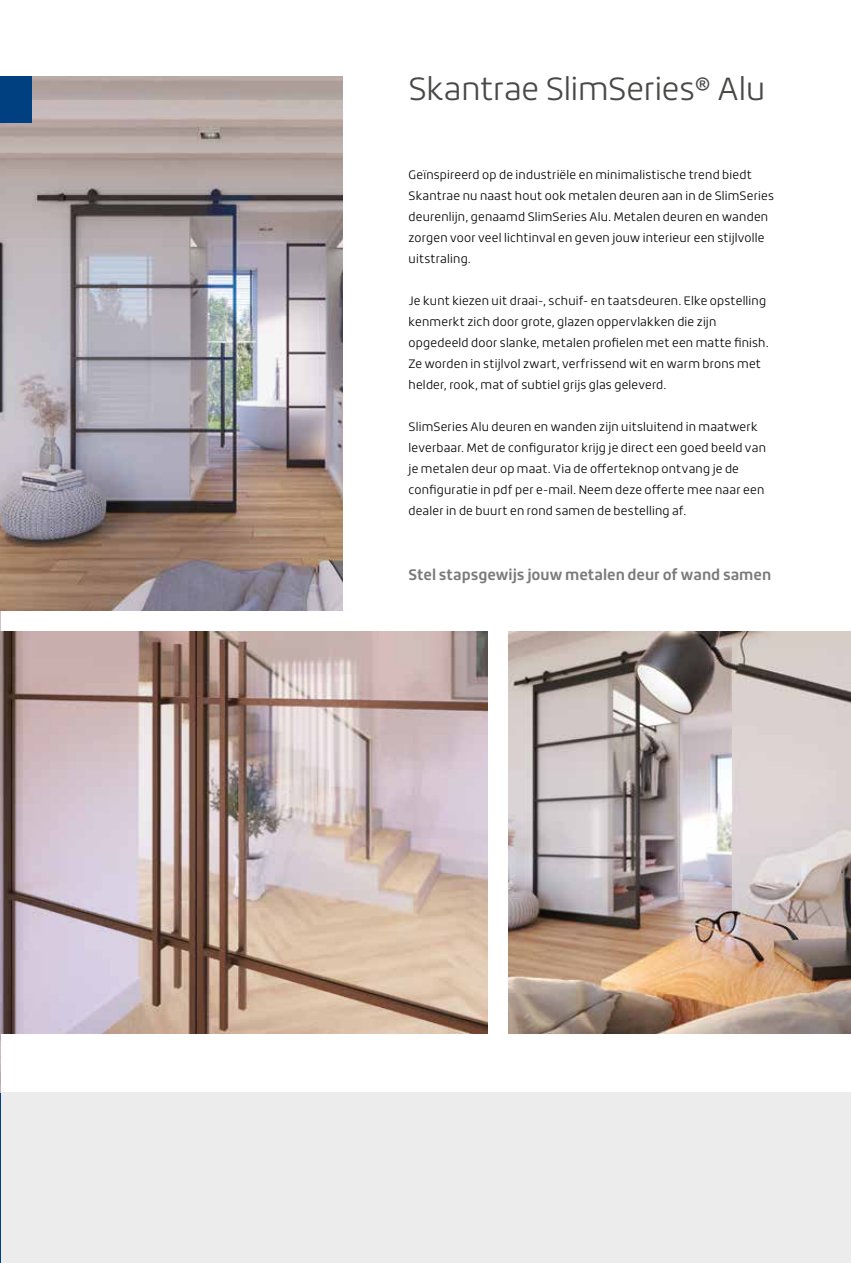
<style>
.page{position:relative;width:851px;height:1263px;background:#fff}
.page>*{position:absolute;margin:0;border:0;box-sizing:border-box;transform-origin:0 0}
.t1{font:300 31.5px "Roihu";letter-spacing:-.005em;color:#484847}
.t2{font:700 15px "Roihu";color:#7a7b7a}
.t3{font:300 12px/21px "Roihu";letter-spacing:.015em;color:#000}
</style>
<div class="page">
<div style="left:0;top:1093px;width:850px;height:170px;background:#ececec"></div>
<hr style="left:0;top:1093px;width:1px;height:170px;background:#004080">
<img style="left:0;top:170px;width:1px;height:923px">
<img style="left:0;top:77px;width:342px;height:533px">
<img style="left:508px;top:631px;width:342px;height:402px">
<img style="left:0;top:631px;width:487px;height:402px">
<div style="left:0;top:77px;width:32px;height:46px;background:#004080"></div>
<h1 class="t1" style="left:408px;top:71px;width:358px">Skantrae SlimSeries® Alu</h1>
<p class="t3" style="left:408px;top:165px;width:367px">Geïnspireerd op de industriële en minimalistische trend biedt Skantrae nu naast hout ook metalen deuren aan in de SlimSeries deurenlijn, genaamd SlimSeries Alu. Metalen deuren en wanden zorgen voor veel lichtinval en geven jouw interieur een stijlvolle uitstraling.</p>
<p class="t3" style="left:408px;top:291px;width:361px">Je kunt kiezen uit draai-, schuif- en taatsdeuren. Elke opstelling kenmerkt zich door grote, glazen oppervlakken die zijn opgedeeld door slanke, metalen profielen met een matte finish.<br>Ze worden in stijlvol zwart, verfrissend wit en warm brons met helder, rook, mat of subtiel grijs glas geleverd.</p>
<p class="t3" style="left:408px;top:417px;width:359px">SlimSeries Alu deuren en wanden zijn uitsluitend in maatwerk leverbaar. Met de configurator krijg je direct een goed beeld van je metalen deur op maat. Via de offerteknop ontvang je de configuratie in pdf per e-mail. Neem deze offerte mee naar een dealer in de buurt en rond samen de bestelling af.</p>
<p class="t2" style="left:408px;top:566px;width:364px">Stel stapsgewijs jouw metalen deur of wand samen</p>
</div>
